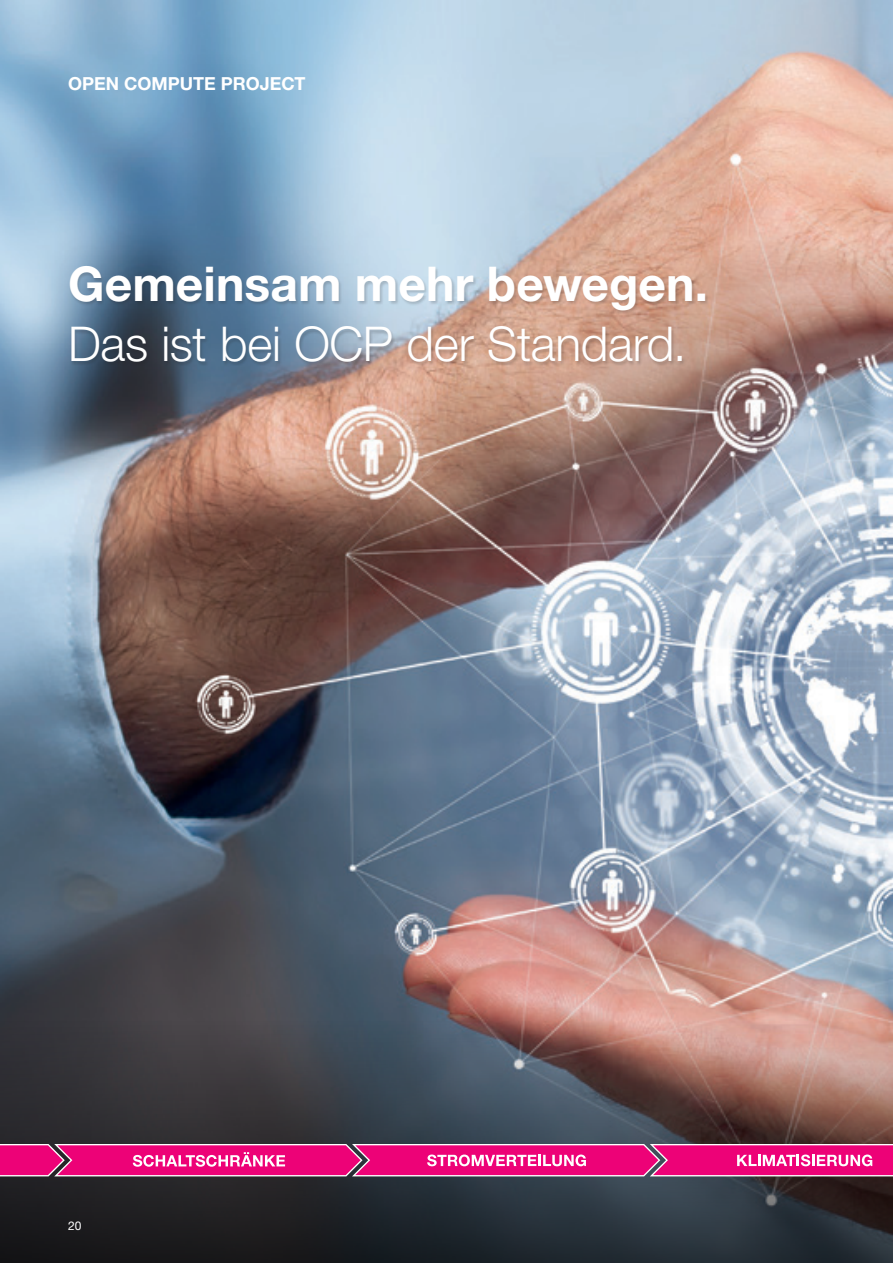
<style>
.page{position:relative;width:893px;height:1263px;background:#fff}
.page>*{position:absolute;margin:0;border:0;box-sizing:border-box;transform-origin:0 0}
.t1{font:300 48px "Neue Helvetica For Rittal";letter-spacing:-.005em;color:#fff}
.t2{font:700 48px "Neue Helvetica For Rittal";color:#fff}
.t3{font:700 18px "Neue Helvetica For Rittal";color:#fff}
.t4{font:12px "Neue Helvetica For Rittal";color:#fff}
</style>
<div class="page">
<img style="left:0;top:0;width:893px;height:1020px">
<div style="left:69px;top:267px;width:639px;height:99px;background:#231f20;opacity:.2"></div>
<svg style="left:0;top:1020px;width:893px;height:243px"></svg>
<svg style="left:0;top:1144px;width:893px;height:32px"></svg>
<p class="t3" style="left:68px;top:73px;width:239px">OPEN COMPUTE PROJECT</p>
<p class="t2" style="left:68px;top:255px;width:641px">Gemeinsam mehr bewegen.</p>
<p class="t1" style="left:68px;top:315px;width:620px">Das ist bei OCP der Standard.</p>
<p class="t4" style="left:68px;top:1218px;width:15px">20</p>
</div>
